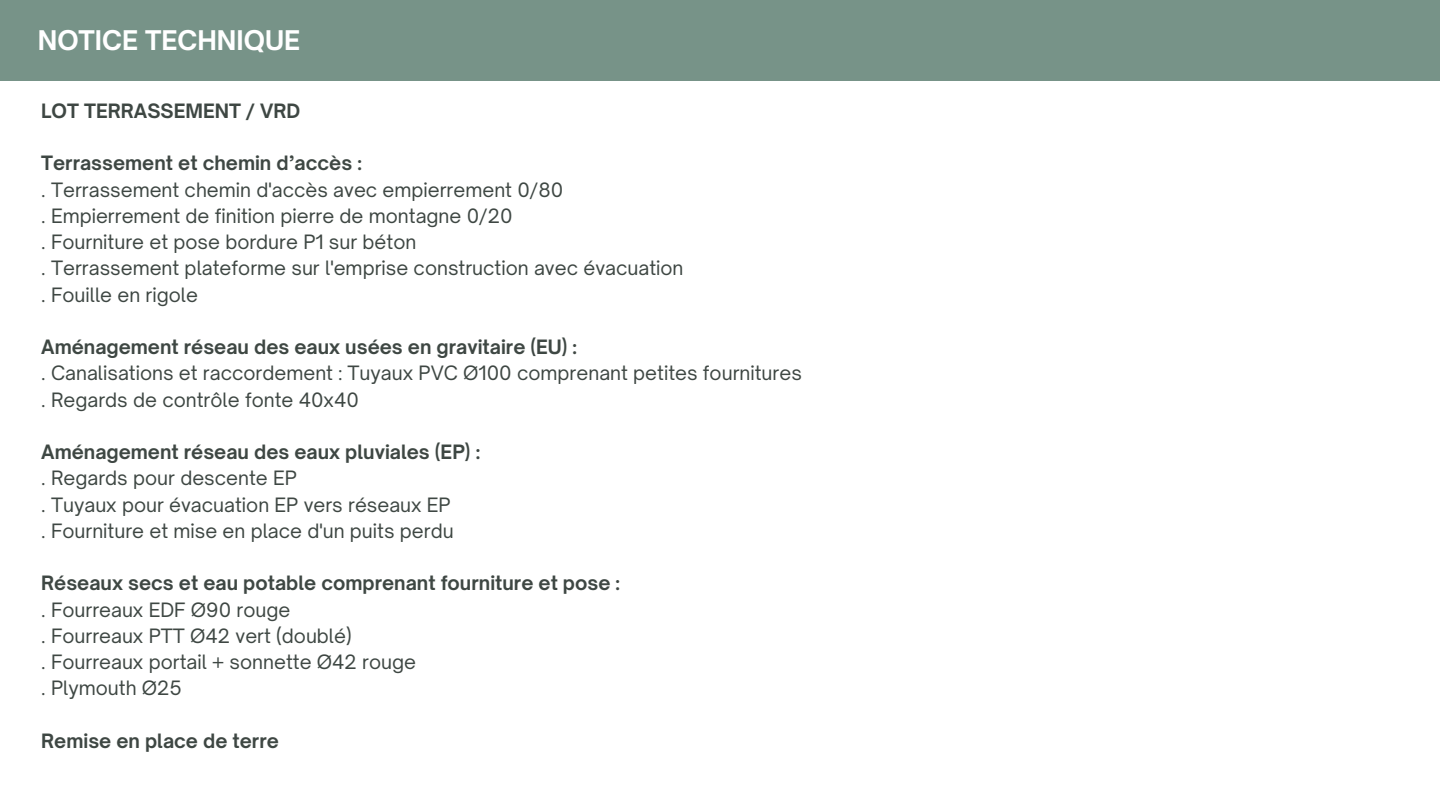
<style>
.page{position:relative;width:1440px;height:810px;background:#fff}
.page>*{position:absolute;margin:0;border:0;box-sizing:border-box;transform-origin:0 0}
.t1{font:700 25.9px "Open Sauce One";color:#fff}
.t2{font:18.9px "Open Sauce One";color:#3e4743}
.t3{font:700 18.9px "Open Sauce One";color:#3e4743}
</style>
<div class="page">
<div style="left:0;top:0;width:1440px;height:81px;background:#779388"></div>
<p class="t1" style="left:38px;top:24px;width:264px">NOTICE TECHNIQUE</p>
<p class="t3" style="left:41px;top:99px;width:261px">LOT TERRASSEMENT / VRD</p>
<p class="t3" style="left:41px;top:152px;width:322px">Terrassement et chemin d’accès :</p>
<p class="t2" style="left:41px;top:178px;width:524px">. Terrassement chemin d'accès avec empierrement 0/80</p>
<p class="t2" style="left:41px;top:204px;width:473px">. Empierrement de finition pierre de montagne 0/20</p>
<p class="t2" style="left:41px;top:230px;width:377px">. Fourniture et pose bordure P1 sur béton</p>
<p class="t2" style="left:41px;top:257px;width:644px">. Terrassement plateforme sur l'emprise construction avec évacuation</p>
<p class="t2" style="left:41px;top:283px;width:158px">. Fouille en rigole</p>
<p class="t3" style="left:41px;top:335px;width:537px">Aménagement réseau des eaux usées en gravitaire (EU) :</p>
<p class="t2" style="left:41px;top:362px;width:762px">. Canalisations et raccordement : Tuyaux PVC Ø100 comprenant petites fournitures</p>
<p class="t2" style="left:41px;top:388px;width:319px">. Regards de contrôle fonte 40x40</p>
<p class="t3" style="left:41px;top:440px;width:441px">Aménagement réseau des eaux pluviales (EP) :</p>
<p class="t2" style="left:41px;top:467px;width:257px">. Regards pour descente EP</p>
<p class="t2" style="left:41px;top:493px;width:411px">. Tuyaux pour évacuation EP vers réseaux EP</p>
<p class="t2" style="left:41px;top:519px;width:414px">. Fourniture et mise en place d'un puits perdu</p>
<p class="t3" style="left:41px;top:572px;width:580px">Réseaux secs et eau potable comprenant fourniture et pose :</p>
<p class="t2" style="left:41px;top:598px;width:251px">. Fourreaux EDF Ø90 rouge</p>
<p class="t2" style="left:41px;top:624px;width:312px">. Fourreaux PTT Ø42 vert (doublé)</p>
<p class="t2" style="left:41px;top:650px;width:376px">. Fourreaux portail + sonnette Ø42 rouge</p>
<p class="t2" style="left:41px;top:677px;width:142px">. Plymouth Ø25</p>
<p class="t3" style="left:41px;top:729px;width:239px">Remise en place de terre</p>
</div>
